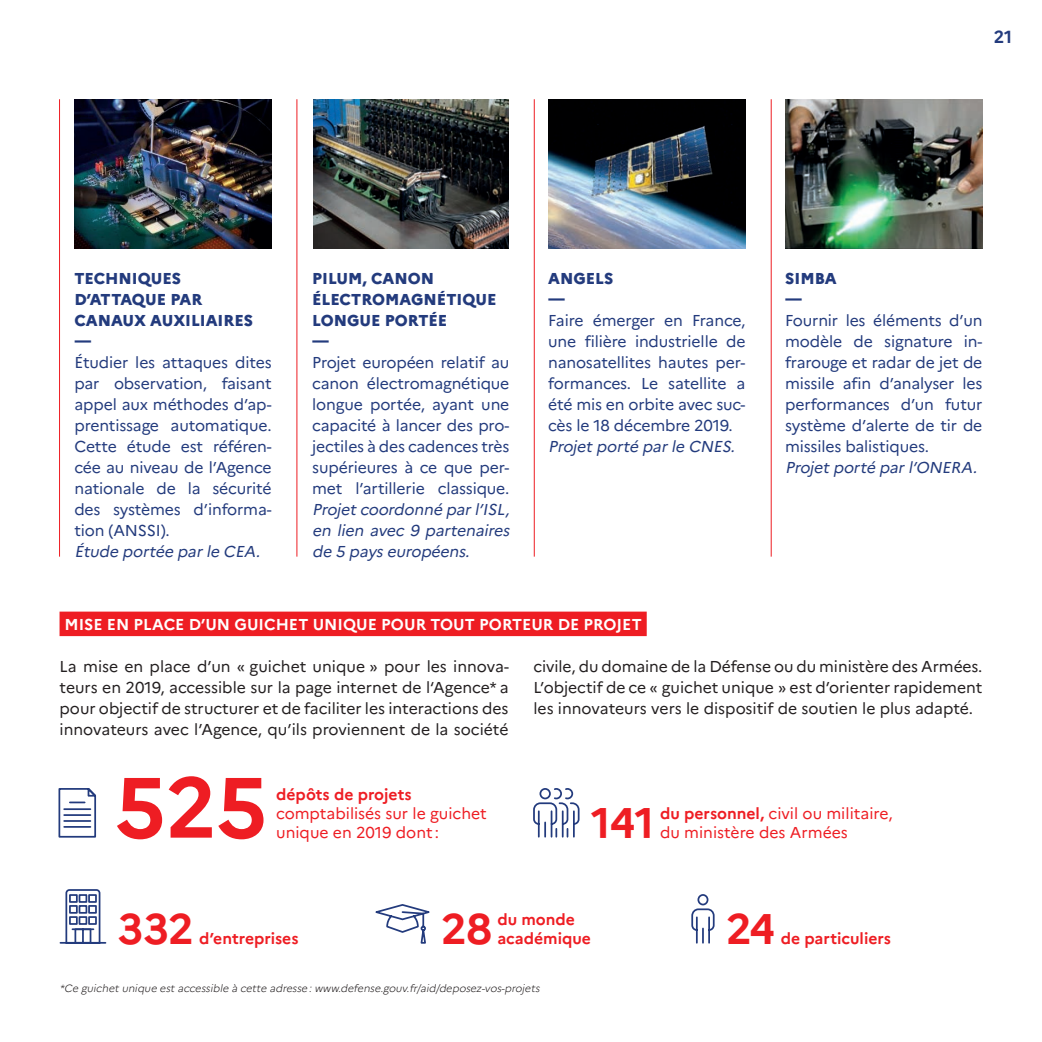
<style>
.page{position:relative;width:1042px;height:1042px;background:#fff}
.page>*{position:absolute;margin:0;border:0;box-sizing:border-box;transform-origin:0 0}
.t1{font:700 85.23px "Marianne";color:#ee1d23}
.t2{font:700 42.7px "Marianne";letter-spacing:-.02em;color:#ee1d23}
.t3{font:700 17.5px "Marianne";color:#233b7d}
.Texte_bleu{font:15.75px/21px "Marianne";letter-spacing:-.01em;color:#233b7d;text-align:justify}
.Texte_courant{font:15.75px/21px "Marianne";color:#231f20;text-align:justify}
.t4{font:15.75px/18.9px "Marianne";color:#ee1d23}
.titre_bleu{font:800 15.75px/21px "Marianne";color:#233b7d}
.Texte_bleu-2{font:italic 15.75px "Marianne";color:#233b7d}
.Sous-titre{font:700 15.75px "Marianne";color:#fff}
.t5{font:700 15.75px/18.9px "Marianne";color:#ee1d23}
.t6{font:italic 300 10.5px "Marianne";color:#231f20}
.s1{font-style:italic}
.s2{font-weight:700}
</style>
<div class="page">
<div style="left:60px;top:611px;width:587px;height:25px;background:#ee1d23"></div>
<svg style="left:58px;top:788px;width:39px;height:50px"></svg>
<svg style="left:533px;top:788px;width:47px;height:50px"></svg>
<svg style="left:59px;top:889px;width:48px;height:55px"></svg>
<svg style="left:375px;top:904px;width:55px;height:40px"></svg>
<svg style="left:691px;top:894px;width:24px;height:50px"></svg>
<img style="left:74px;top:99px;width:198px;height:150px">
<img style="left:314px;top:99px;width:194px;height:150px">
<img style="left:548px;top:99px;width:197px;height:150px">
<img style="left:785px;top:99px;width:197px;height:150px">
<hr style="left:59px;top:99px;width:1px;height:458px;background:#ee1d23">
<hr style="left:296px;top:99px;width:1px;height:458px;background:#ee1d23">
<hr style="left:534px;top:99px;width:1px;height:458px;background:#ee1d23">
<hr style="left:771px;top:99px;width:1px;height:458px;background:#ee1d23">
<p class="t3" style="left:994px;top:26px;width:20px">21</p>
<p class="titre_bleu" style="left:74px;top:267px;width:180px">TECHNIQUES<br>D’ATTAQUE PAR<br>CANAUX AUXILIAIRES</p>
<p class="titre_bleu" style="left:74px;top:330px;width:19px">—</p>
<p class="Texte_bleu" style="left:74px;top:351px;width:199px">Étudier les attaques dites par observation, faisant appel aux méthodes d’ap&shy;prentissage automatique.<br>Cette étude est référen&shy;cée au niveau de l’Agence nationale de la sécurité des systèmes d’informa&shy;tion (ANSSI).</p>
<p class="Texte_bleu-2" style="left:74px;top:541px;width:191px">Étude portée parle CEA.</p>
<p class="titre_bleu" style="left:312px;top:267px;width:186px">PILUM, CANON<br>ÉLECTROMAGNÉTIQUE<br>LONGUE PORTÉE</p>
<p class="titre_bleu" style="left:312px;top:330px;width:19px">—</p>
<p class="Texte_bleu" style="left:312px;top:351px;width:202px;text-align:left">Projet européen relatif au canon électromagnétique longue portée, ayant une capacité à lancer des pro&shy;jectiles à des cadences très supérieures à ce que per&shy;met l’artillerie classique.<br><span class="s1">Projetcoordonné parl’ISL, en lien avec 9 partenaires de 5 pays européens.</span></p>
<p class="titre_bleu" style="left:548px;top:267px;width:67px">ANGELS</p>
<p class="titre_bleu" style="left:548px;top:288px;width:19px">—</p>
<p class="Texte_bleu" style="left:548px;top:309px;width:199px">Faire émerger en France, une filière industrielle de nanosatellites hautes per&shy;formances. Le satellite a été mis en orbite avec suc&shy;cès le 18 décembre 2019.</p>
<p class="Texte_bleu-2" style="left:548px;top:436px;width:191px">Projetporté parle CNES.</p>
<p class="titre_bleu" style="left:785px;top:267px;width:53px">SIMBA</p>
<p class="titre_bleu" style="left:785px;top:288px;width:19px">—</p>
<p class="Texte_bleu" style="left:785px;top:309px;width:199px">Fournir les éléments d’un modèle de signature in&shy;frarouge et radar de jet de missile afin d’analyser les performances d’un futur système d’alerte de tir de missiles balistiques.</p>
<p class="Texte_bleu-2" style="left:785px;top:457px;width:197px">Projetporté parl’ONERA.</p>
<p class="Sous-titre" style="left:64px;top:615px;width:579px">MISE EN PLACE D’UN GUICHET UNIQUE POUR TOUT PORTEUR DE PROJET</p>
<p class="Texte_courant" style="left:60px;top:656px;width:451px">La mise en place d’un « guichet unique » pour les innova&shy;teurs en 2019, accessible sur la page internet de l‘Agence* a pour objectif de structurer et de faciliter les interactions des innovateurs avec l’Agence, qu’ils proviennent de la société</p>
<p class="Texte_courant" style="left:533px;top:656px;width:451px">civile, du domaine de la Défense ou du ministère des Armées.<br>L’objectif de ce « guichet unique » est d’orienter rapidement les innovateurs vers le dispositif de soutien le plus adapté.</p>
<p class="t1" style="left:115px;top:755px;width:154px">525</p>
<p class="t4" style="left:276px;top:785px;width:212px"><span class="s2">dépôts de projets </span>comptabilisés sur le guichet unique en 2019 dont :</p>
<p class="t2" style="left:591px;top:796px;width:65px">141</p>
<p class="t4" style="left:660px;top:803px;width:234px"><span class="s2">du personnel,</span> civil ou militaire, du ministère des Armées</p>
<p class="t2" style="left:118px;top:902px;width:78px">332</p>
<p class="t5" style="left:199px;top:928px;width:101px">d’entreprises</p>
<p class="t2" style="left:441px;top:902px;width:52px">28</p>
<p class="t5" style="left:497px;top:909px;width:95px">du monde académique</p>
<p class="t2" style="left:726px;top:902px;width:51px">24</p>
<p class="t5" style="left:780px;top:928px;width:112px">de particuliers</p>
<p class="t6" style="left:60px;top:982px;width:483px">*Ce guichet unique est accessible à cette adresse:www.defense.gouv.fr/aid/deposez-vos-projets</p>
</div>
